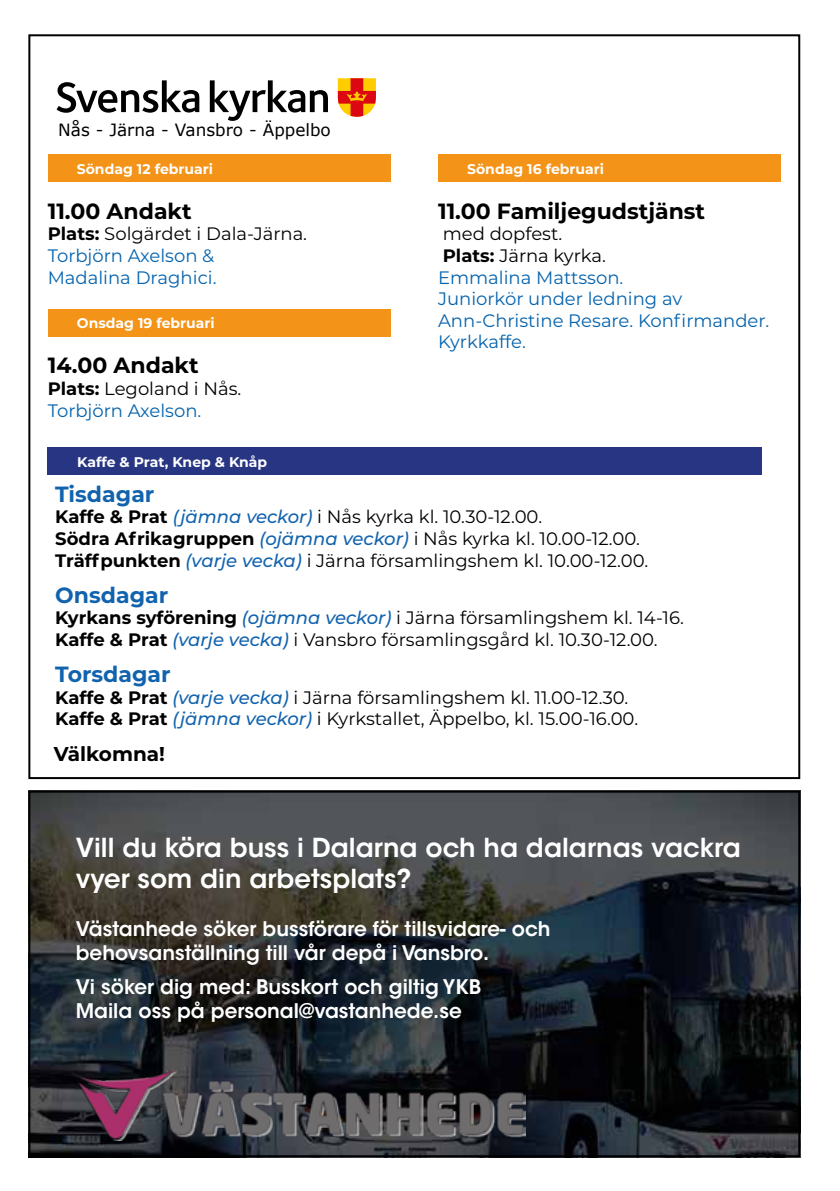
<style>
.page{position:relative;width:840px;height:1191px;background:#fff}
.page>*{position:absolute;margin:0;border:0;box-sizing:border-box;transform-origin:0 0}
.t1{font:600 26px/31.2px "ITC Avant Garde Std";color:#fff}
.t2{font:700 22px "Montserrat";color:#000}
.t3{font:700 22px "Montserrat";color:#1263ae}
.t4{font:600 20px/24px "ITC Avant Garde Std";color:#fff}
.t5{font:700 20px "Montserrat";color:#000}
.t6{font:18px/21.6px "Montserrat";color:#000}
.t7{font:18px/21.6px "Montserrat";color:#0563ad}
.t8{font:16.8px "Verdana";color:#000}
.t9{font:700 14px "Montserrat";color:#fff}
.s1{font-weight:700;color:#000}
.s2{color:#000}
.s3{font-weight:700}
.s4{font-weight:500;font-style:italic;color:#1263ae}
</style>
<div class="page">
<div style="left:48px;top:447px;width:713px;height:28px;background:#283583"></div>
<svg style="left:57px;top:80px;width:142px;height:33px"></svg>
<svg style="left:210px;top:80px;width:118px;height:40px"></svg>
<svg style="left:337px;top:78px;width:39px;height:39px;background:#ed7528"></svg>
<div style="left:48px;top:309px;width:342px;height:27px;background:#f39317"></div>
<div style="left:438px;top:154px;width:342px;height:28px;background:#f39317"></div>
<div style="left:48px;top:154px;width:342px;height:28px;background:#f39317"></div>
<img style="left:31px;top:793px;width:765px;height:361px">
<div style="left:28px;top:790px;width:771px;height:367px;border:2px solid #000"></div>
<img style="left:71px;top:1069px;width:454px;height:71px">
<p class="t8" style="left:58px;top:118px;width:274px">Nås - Järna - Vansbro - Äppelbo</p>
<p class="t9" style="left:77px;top:159px;width:138px">Söndag 12 februari</p>
<p class="t2" style="left:48px;top:195px;width:145px">11.00 Andakt</p>
<p class="t7" style="left:48px;top:222px;width:261px"><span class="s1">Plats:</span> <span class="s2">Solgärdet i Dala-Järna.<br></span>Torbjörn Axelson &amp;<br>Madalina Draghici.</p>
<p class="t9" style="left:77px;top:313px;width:139px">Onsdag 19 februari</p>
<p class="t2" style="left:48px;top:350px;width:152px">14.00 Andakt</p>
<p class="t7" style="left:48px;top:377px;width:195px"><span class="s1">Plats:</span> <span class="s2">Legoland i Nås.<br></span>Torbjörn Axelson.</p>
<p class="t9" style="left:467px;top:159px;width:138px">Söndag 16 februari</p>
<p class="t2" style="left:438px;top:195px;width:268px">11.00 Familjegudstjänst</p>
<p class="t7" style="left:438px;top:222px;width:332px"><span class="s2">med dopfest.<br></span><span class="s1">Plats:</span> <span class="s2">Järna kyrka.<br></span>Emmalina Mattsson.<br>Juniorkör under ledning av<br>Ann-Christine Resare. Konfirmander.<br>Kyrkkaffe.</p>
<p class="t9" style="left:77px;top:451px;width:191px">Kaffe &amp; Prat, Knep &amp; Knåp</p>
<p class="t3" style="left:55px;top:478px;width:101px">Tisdagar</p>
<p class="t6" style="left:55px;top:505px;width:594px"><span class="s3">Kaffe &amp; Prat</span> <span class="s4">(jämna veckor)</span> i Nås kyrka kl. 10.30-12.00.<br><span class="s3">Södra Afrikagruppen</span> <span class="s4">(ojämna veckor)</span> i Nås kyrka kl. 10.00-12.00.<br><span class="s3">Träffpunkten</span> <span class="s4">(varje vecka)</span> i Järna församlingshem kl. 10.00-12.00.</p>
<p class="t3" style="left:55px;top:579px;width:114px">Onsdagar</p>
<p class="t6" style="left:55px;top:606px;width:630px"><span class="s3">Kyrkans syförening</span> <span class="s4">(ojämna veckor)</span> i Järna församlingshem kl. 14-16.<br><span class="s3">Kaffe &amp; Prat</span> <span class="s4">(varje vecka)</span> i Vansbro församlingsgård kl. 10.30-12.00.</p>
<p class="t3" style="left:55px;top:658px;width:117px">Torsdagar</p>
<p class="t6" style="left:55px;top:685px;width:584px"><span class="s3">Kaffe &amp; Prat</span> <span class="s4">(varje vecka)</span> i Järna församlingshem kl. 11.00-12.30.<br><span class="s3">Kaffe &amp; Prat</span> <span class="s4">(jämna veckor)</span> i Kyrkstallet, Äppelbo, kl. 15.00-16.00.</p>
<p class="t5" style="left:54px;top:739px;width:112px">Välkomna!</p>
<h1 class="t1" style="left:76px;top:831px;width:666px">Vill du köra buss i Dalarna och ha dalarnas vackra vyer som din arbetsplats?</h1>
<p class="t4" style="left:76px;top:916px;width:476px">Västanhede söker bussförare för tillsvidare- och behovsanställning till vår depå i Vansbro.</p>
<p class="t4" style="left:76px;top:974px;width:406px">Vi söker dig med: Busskort och giltig YKB<br>Maila oss på personal@vastanhede.se</p>
</div>
